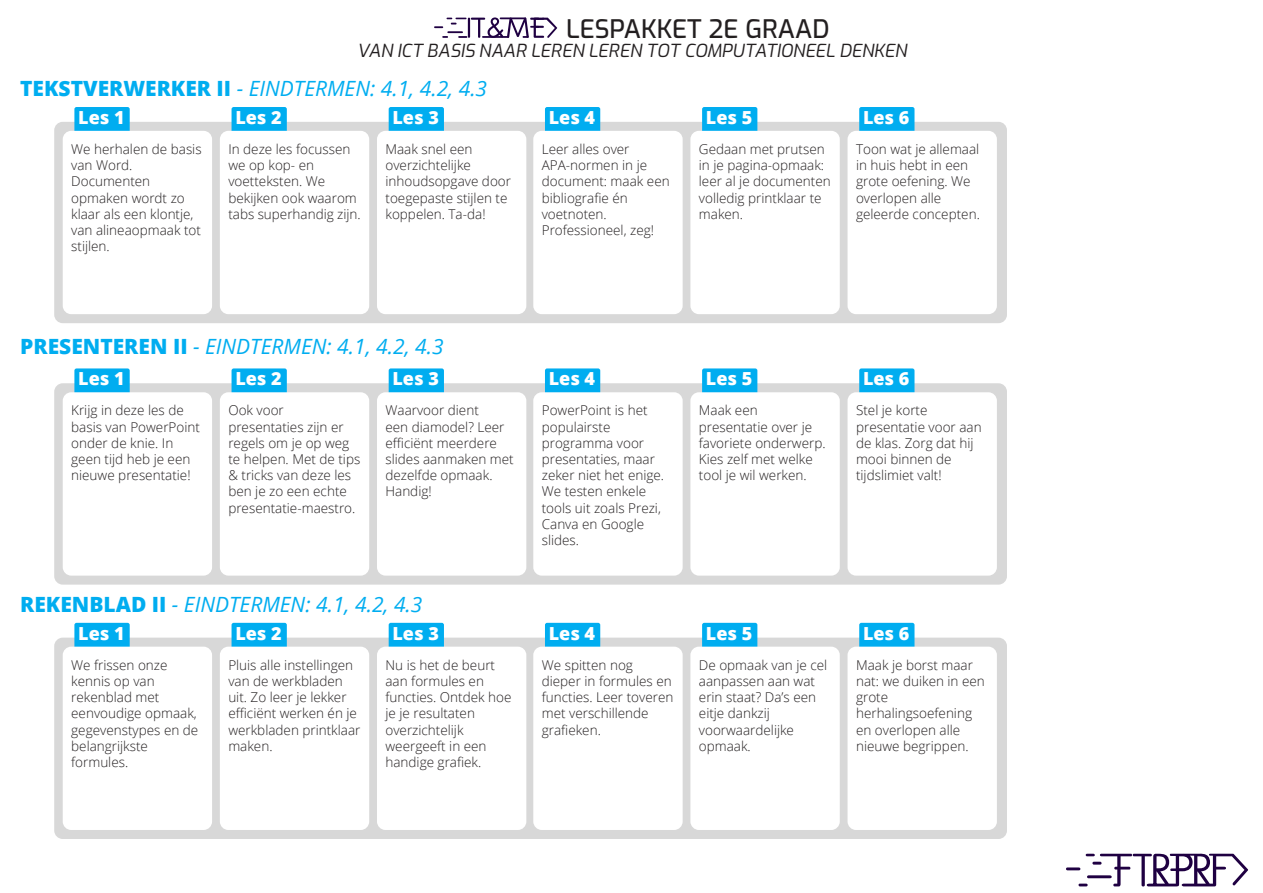
<style>
.page{position:relative;width:1263px;height:893px;background:#fff}
.page>*{position:absolute;margin:0;border:0;box-sizing:border-box;transform-origin:0 0}
.t1{font:500 25.5px "Exo";color:#231f20}
.t2{font:italic 21px "Open Sans";color:#00adf0}
.t3{font:800 18px "Open Sans";color:#fff}
.t4{font:italic 18px "Exo";color:#231f20}
.t5{font:300 13.5px/16.2px "Open Sans";color:#231f20}
.s1{font-weight:800;font-style:normal}
</style>
<div class="page">
<svg style="left:1066px;top:853px;width:182px;height:33px"></svg>
<svg style="left:434px;top:17px;width:123px;height:21px"></svg>
<div style="left:54px;top:122px;width:953px;height:201px;background:#d8d8d8;border-radius:9px"></div>
<div style="left:54px;top:383px;width:953px;height:202px;background:#d8d8d8;border-radius:9px"></div>
<div style="left:54px;top:638px;width:953px;height:201px;background:#d8d8d8;border-radius:9px"></div>
<div style="left:74px;top:107px;width:56px;height:29px;background:#00adf0;border-radius:2px"></div>
<div style="left:74px;top:368px;width:56px;height:30px;background:#00adf0;border-radius:2px"></div>
<div style="left:74px;top:623px;width:56px;height:29px;background:#00adf0;border-radius:2px"></div>
<div style="left:545px;top:107px;width:55px;height:29px;background:#00adf0;border-radius:2px"></div>
<div style="left:545px;top:368px;width:55px;height:30px;background:#00adf0;border-radius:2px"></div>
<div style="left:545px;top:623px;width:55px;height:29px;background:#00adf0;border-radius:2px"></div>
<div style="left:232px;top:107px;width:55px;height:29px;background:#00adf0;border-radius:2px"></div>
<div style="left:232px;top:368px;width:55px;height:30px;background:#00adf0;border-radius:2px"></div>
<div style="left:232px;top:623px;width:55px;height:29px;background:#00adf0;border-radius:2px"></div>
<div style="left:702px;top:107px;width:55px;height:29px;background:#00adf0;border-radius:2px"></div>
<div style="left:702px;top:368px;width:55px;height:30px;background:#00adf0;border-radius:2px"></div>
<div style="left:702px;top:623px;width:55px;height:29px;background:#00adf0;border-radius:2px"></div>
<div style="left:389px;top:107px;width:55px;height:29px;background:#00adf0;border-radius:2px"></div>
<div style="left:389px;top:368px;width:55px;height:30px;background:#00adf0;border-radius:2px"></div>
<div style="left:389px;top:623px;width:55px;height:29px;background:#00adf0;border-radius:2px"></div>
<div style="left:859px;top:107px;width:55px;height:29px;background:#00adf0;border-radius:2px"></div>
<div style="left:859px;top:368px;width:55px;height:30px;background:#00adf0;border-radius:2px"></div>
<div style="left:859px;top:623px;width:55px;height:29px;background:#00adf0;border-radius:2px"></div>
<div style="left:63px;top:131px;width:149px;height:183px;background:#fff;border-radius:9px"></div>
<div style="left:63px;top:392px;width:149px;height:184px;background:#fff;border-radius:9px"></div>
<div style="left:63px;top:647px;width:149px;height:183px;background:#fff;border-radius:9px"></div>
<div style="left:533px;top:131px;width:150px;height:183px;background:#fff;border-radius:9px"></div>
<div style="left:533px;top:392px;width:150px;height:184px;background:#fff;border-radius:9px"></div>
<div style="left:533px;top:647px;width:150px;height:183px;background:#fff;border-radius:9px"></div>
<div style="left:220px;top:131px;width:149px;height:183px;background:#fff;border-radius:9px"></div>
<div style="left:220px;top:392px;width:149px;height:184px;background:#fff;border-radius:9px"></div>
<div style="left:220px;top:647px;width:149px;height:183px;background:#fff;border-radius:9px"></div>
<div style="left:690px;top:131px;width:150px;height:183px;background:#fff;border-radius:9px"></div>
<div style="left:690px;top:392px;width:150px;height:184px;background:#fff;border-radius:9px"></div>
<div style="left:690px;top:647px;width:150px;height:183px;background:#fff;border-radius:9px"></div>
<div style="left:377px;top:131px;width:149px;height:183px;background:#fff;border-radius:9px"></div>
<div style="left:377px;top:392px;width:149px;height:184px;background:#fff;border-radius:9px"></div>
<div style="left:377px;top:647px;width:149px;height:183px;background:#fff;border-radius:9px"></div>
<div style="left:847px;top:131px;width:150px;height:183px;background:#fff;border-radius:9px"></div>
<div style="left:847px;top:392px;width:150px;height:184px;background:#fff;border-radius:9px"></div>
<div style="left:847px;top:647px;width:150px;height:183px;background:#fff;border-radius:9px"></div>
<h1 class="t1" style="left:566px;top:10px;width:265px">LESPAKKET 2E GRAAD</h1>
<h3 class="t4" style="left:357px;top:37px;width:551px">VAN ICT BASIS NAAR LEREN LEREN TOT COMPUTATIONEEL DENKEN</h3>
<h2 class="t2" style="left:20px;top:74px;width:468px"><span class="s1">TEKSTVERWERKER II</span> - EINDTERMEN: 4.1, 4.2, 4.3</h2>
<h3 class="t3" style="left:78px;top:104px;width:48px">Les 1</h3>
<h3 class="t3" style="left:235px;top:104px;width:48px">Les 2</h3>
<h3 class="t3" style="left:392px;top:104px;width:48px">Les 3</h3>
<h3 class="t3" style="left:549px;top:104px;width:48px">Les 4</h3>
<h3 class="t3" style="left:706px;top:104px;width:48px">Les 5</h3>
<h3 class="t3" style="left:863px;top:104px;width:48px">Les 6</h3>
<p class="t5" style="left:71px;top:141px;width:132px">We herhalen de basis van Word.<br>Documenten opmaken wordt zo klaar als een klontje, van alineaopmaak tot stijlen.</p>
<p class="t5" style="left:228px;top:141px;width:134px">In deze les focussen we op kop- en voetteksten. We bekijken ook waarom tabs superhandig zijn.</p>
<p class="t5" style="left:385px;top:141px;width:127px">Maak snel een overzichtelijke inhoudsopgave door toegepaste stijlen te koppelen. Ta-da!</p>
<p class="t5" style="left:542px;top:141px;width:129px">Leer alles over<br>APA-normen in je document: maak een bibliografie én voetnoten.<br>Professioneel, zeg!</p>
<p class="t5" style="left:699px;top:141px;width:133px">Gedaan met prutsen in je pagina-opmaak: leer al je documenten volledig printklaar te maken.</p>
<p class="t5" style="left:856px;top:141px;width:125px">Toon wat je allemaal in huis hebt in een grote oefening. We overlopen alle geleerde concepten.</p>
<h2 class="t2" style="left:20px;top:332px;width:425px"><span class="s1">PRESENTEREN II</span> - EINDTERMEN: 4.1, 4.2, 4.3</h2>
<h3 class="t3" style="left:78px;top:365px;width:48px">Les 1</h3>
<h3 class="t3" style="left:235px;top:365px;width:48px">Les 2</h3>
<h3 class="t3" style="left:392px;top:365px;width:48px">Les 3</h3>
<h3 class="t3" style="left:549px;top:365px;width:48px">Les 4</h3>
<h3 class="t3" style="left:706px;top:365px;width:48px">Les 5</h3>
<h3 class="t3" style="left:863px;top:365px;width:48px">Les 6</h3>
<p class="t5" style="left:71px;top:402px;width:130px">Krijg in deze les de basis van PowerPoint onder de knie. In geen tijd heb je een nieuwe presentatie!</p>
<p class="t5" style="left:228px;top:402px;width:133px">Ook voor presentaties zijn er regels om je op weg te helpen. Met de tips &amp; tricks van deze les ben je zo een echte presentatie-maestro.</p>
<p class="t5" style="left:385px;top:402px;width:130px">Waarvoor dient<br>een diamodel? Leer efficiënt meerdere slides aanmaken met dezelfde opmaak.<br>Handig!</p>
<p class="t5" style="left:542px;top:402px;width:124px">PowerPoint is het populairste programma voor presentaties, maar zeker niet het enige.<br>We testen enkele tools uit zoals Prezi,<br>Canva en Google slides.</p>
<p class="t5" style="left:699px;top:402px;width:128px">Maak een presentatie over je favoriete onderwerp.<br>Kies zelf met welke tool je wil werken.</p>
<p class="t5" style="left:856px;top:402px;width:127px">Stel je korte presentatie voor aan de klas. Zorg dat hij mooi binnen de tijdslimiet valt!</p>
<h2 class="t2" style="left:20px;top:590px;width:404px"><span class="s1">REKENBLAD II</span> - EINDTERMEN: 4.1, 4.2, 4.3</h2>
<h3 class="t3" style="left:78px;top:620px;width:48px">Les 1</h3>
<h3 class="t3" style="left:235px;top:620px;width:48px">Les 2</h3>
<h3 class="t3" style="left:392px;top:620px;width:48px">Les 3</h3>
<h3 class="t3" style="left:549px;top:620px;width:48px">Les 4</h3>
<h3 class="t3" style="left:706px;top:620px;width:48px">Les 5</h3>
<h3 class="t3" style="left:863px;top:620px;width:48px">Les 6</h3>
<p class="t5" style="left:71px;top:656px;width:129px">We frissen onze kennis op van rekenblad met eenvoudige opmaak, gegevenstypes en de belangrijkste formules.</p>
<p class="t5" style="left:228px;top:656px;width:134px">Pluis alle instellingen van de werkbladen uit. Zo leer je lekker efficiënt werken én je werkbladen printklaar maken.</p>
<p class="t5" style="left:385px;top:656px;width:127px">Nu is het de beurt aan formules en functies. Ontdek hoe je je resultaten overzichtelijk weergeeft in een handige grafiek.</p>
<p class="t5" style="left:542px;top:656px;width:133px">We spitten nog dieper in formules en functies. Leer toveren met verschillende grafieken.</p>
<p class="t5" style="left:699px;top:656px;width:130px">De opmaak van je cel aanpassen aan wat erin staat? Da’s een eitje dankzij voorwaardelijke opmaak.</p>
<p class="t5" style="left:856px;top:656px;width:130px">Maak je borst maar nat: we duiken in een grote herhalingsoefening en overlopen alle nieuwe begrippen.</p>
</div>
